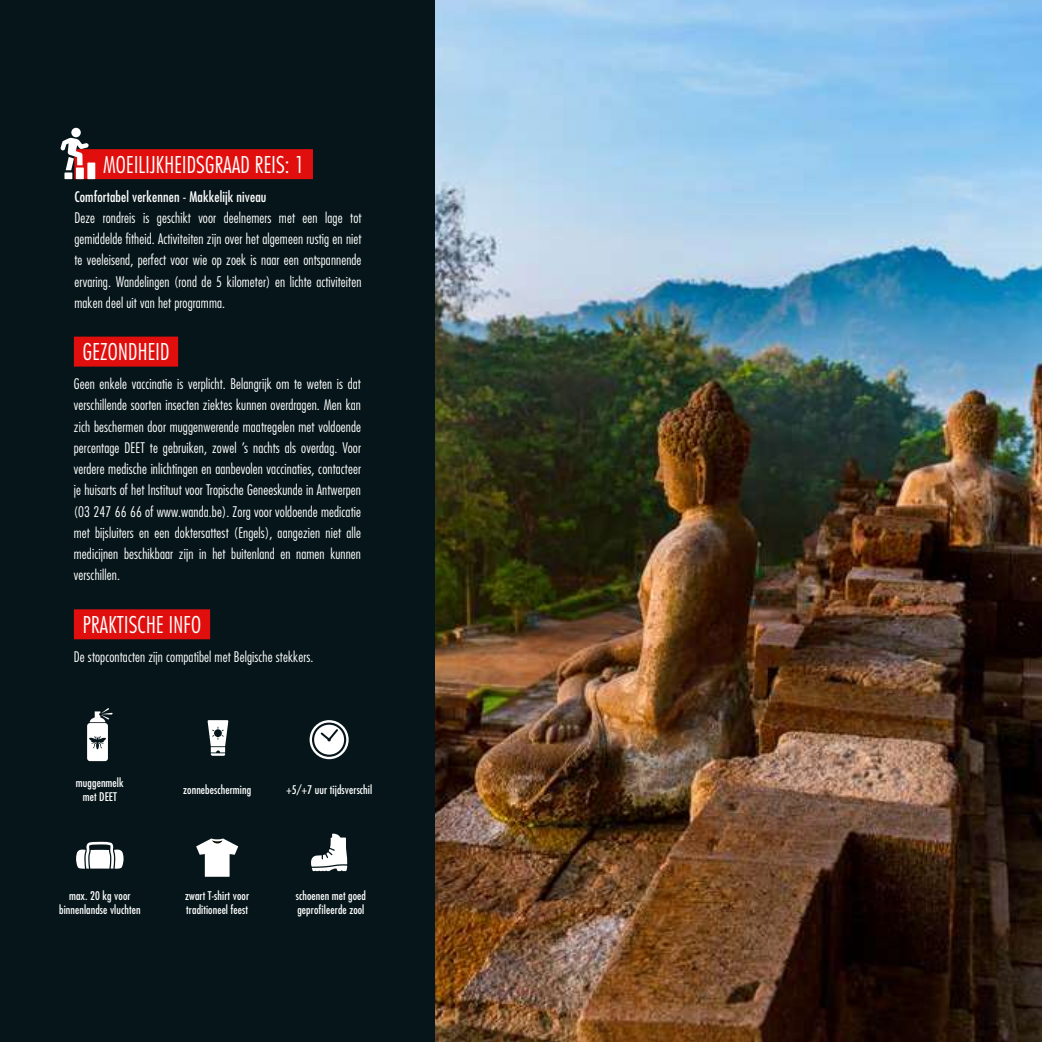
<style>
.page{position:relative;width:1042px;height:1042px;background:#fff}
.page>*{position:absolute;margin:0;border:0;box-sizing:border-box;transform-origin:0 0}
.t1{font:300 condensed 22.5px "Futura Std";letter-spacing:.01em;color:#fff}
.t2{font:300 condensed 14.25px/21.3px "Futura Std";letter-spacing:.01em;color:#fff;text-align:justify}
.t3{font:condensed 14.25px "Futura Std";letter-spacing:.01em;color:#fff}
.t4{font:condensed 11.7px/14px "Futura Std";letter-spacing:.01em;color:#fff;text-align:center}
</style>
<div class="page">
<img style="left:435px;top:0;width:607px;height:1042px">
<div style="left:0;top:0;width:435px;height:1042px;background:#051519"></div>
<div style="left:74px;top:149px;width:239px;height:30px;background:#e00f0d"></div>
<svg style="left:60px;top:138px;width:29px;height:32px"></svg>
<div style="left:64px;top:172px;width:8px;height:7px;background:#fff"></div>
<div style="left:76px;top:167px;width:8px;height:12px;background:#fff"></div>
<div style="left:87px;top:163px;width:8px;height:16px;background:#fff"></div>
<div style="left:71px;top:128px;width:10px;height:9px;background:#fff;border-radius:50%"></div>
<div style="left:74px;top:337px;width:104px;height:30px;background:#e00f0d"></div>
<div style="left:74px;top:609px;width:136px;height:30px;background:#e00f0d"></div>
<svg style="left:87px;top:708px;width:26px;height:53px"></svg>
<svg style="left:310px;top:720px;width:39px;height:39px"></svg>
<svg style="left:311px;top:833px;width:36px;height:38px"></svg>
<svg style="left:76px;top:842px;width:48px;height:26px"></svg>
<svg style="left:196px;top:838px;width:42px;height:39px"></svg>
<svg style="left:207px;top:720px;width:21px;height:36px"></svg>
<h1 class="t1" style="left:103px;top:151px;width:203px">MOEILIJKHEIDSGRAAD REIS: 1</h1>
<p class="t3" style="left:74px;top:188px;width:194px">Comfortabel verkennen - Makkelijk niveau</p>
<p class="t2" style="left:74px;top:207px;width:289px">Deze rondreis is geschikt voor deelnemers met een lage tot gemiddelde fitheid. Activiteiten zijn over het algemeen rustig en niet te veeleisend, perfect voor wie op zoek is naar een ontspannende ervaring. Wandelingen (rond de 5 kilometer) en lichte activiteiten maken deel uit van het programma.</p>
<h1 class="t1" style="left:83px;top:339px;width:88px">GEZONDHEID</h1>
<p class="t2" style="left:74px;top:373px;width:289px">Geen enkele vaccinatie is verplicht. Belangrijk om te weten is dat verschillende soorten insecten ziektes kunnen overdragen. Men kan zich beschermen door muggenwerende maatregelen met voldoende percentage DEET te gebruiken, zowel ’s nachts als overdag. Voor verdere medische inlichtingen en aanbevolen vaccinaties, contacteer je huisarts of het Instituut voor Tropische Geneeskunde in Antwerpen (03 247 66 66 of www.wanda.be). Zorg voor voldoende medicatie met bijsluiters en een doktersattest (Engels), aangezien niet alle medicijnen beschikbaar zijn in het buitenland en namen kunnen verschillen.</p>
<h1 class="t1" style="left:83px;top:611px;width:120px">PRAKTISCHE INFO</h1>
<p class="t2" style="left:74px;top:646px;width:241px">De stopcontacten zijn compatibel met Belgische stekkers.</p>
<p class="t4" style="left:76px;top:775px;width:49px">muggenmelk met DEET</p>
<p class="t4" style="left:183px;top:782px;width:69px">zonnebescherming</p>
<p class="t4" style="left:286px;top:782px;width:88px">+5/+7 uur tijdsverschil</p>
<p class="t4" style="left:59px;top:888px;width:83px">max. 20 kg voor binnenlandse vluchten</p>
<p class="t4" style="left:185px;top:888px;width:65px;text-align:left">zwart T-shirt voor traditioneel feest</p>
<p class="t4" style="left:296px;top:888px;width:72px;text-align:left">schoenen met goed geprofileerde zool</p>
</div>
